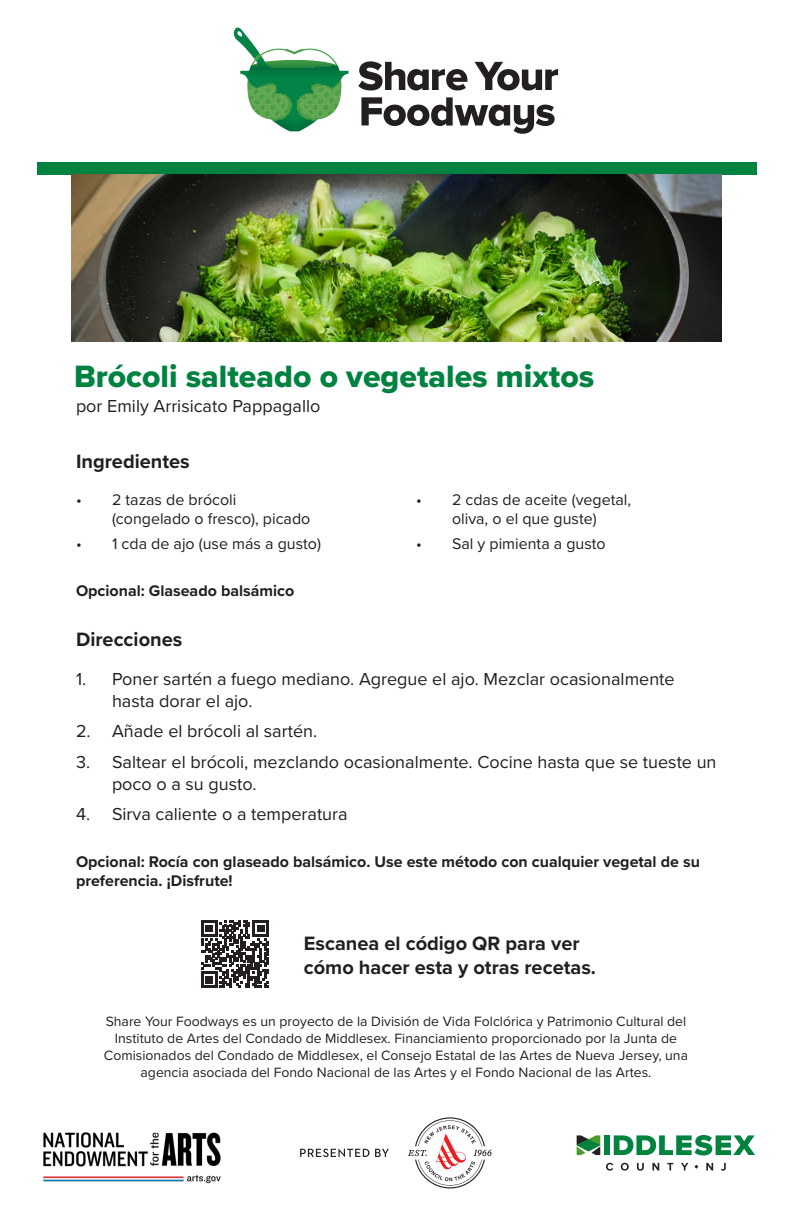
<style>
.page{position:relative;width:792px;height:1224px;background:#fff}
.page>*{position:absolute;margin:0;border:0;box-sizing:border-box;transform-origin:0 0}
.t1{font:32px "Proxima Nova Extrabld";color:#008240}
.t2{font:700 20px/24px "Proxima Nova";color:#231f20}
.t3{font:18px/21.6px "Proxima Nova";color:#231f20}
.t4{font:16px/19.2px "Proxima Nova";color:#231f20}
.t5{font:700 16px/19.2px "Proxima Nova";color:#231f20}
.t6{font:14px/16.8px "Proxima Nova";color:#231f20;text-align:center}
</style>
<div class="page">
<div style="left:37px;top:162px;width:719px;height:13px;background:#008240"></div>
<svg style="left:358px;top:61px;width:109px;height:29px"></svg>
<svg style="left:474px;top:62px;width:84px;height:28px"></svg>
<svg style="left:361px;top:97px;width:194px;height:37px"></svg>
<img style="left:234px;top:33px;width:93px;height:98px">
<img style="left:43px;top:1132px;width:178px;height:52px">
<svg style="left:606px;top:1163px;width:7px;height:8px"></svg>
<svg style="left:621px;top:1163px;width:8px;height:8px"></svg>
<svg style="left:637px;top:1163px;width:7px;height:8px"></svg>
<svg style="left:652px;top:1163px;width:7px;height:8px"></svg>
<svg style="left:667px;top:1163px;width:6px;height:8px"></svg>
<svg style="left:681px;top:1163px;width:7px;height:8px"></svg>
<svg style="left:706px;top:1163px;width:7px;height:8px"></svg>
<svg style="left:721px;top:1163px;width:5px;height:8px"></svg>
<svg style="left:694px;top:1165px;width:4px;height:4px"></svg>
<svg style="left:614px;top:1135px;width:141px;height:20px"></svg>
<div style="left:604px;top:1135px;width:6px;height:20px;background:#00833e"></div>
<svg style="left:577px;top:1135px;width:23px;height:20px"></svg>
<svg style="left:408px;top:1117px;width:84px;height:71px"></svg>
<svg style="left:300px;top:1149px;width:69px;height:8px"></svg>
<svg style="left:375px;top:1149px;width:14px;height:8px"></svg>
<img style="left:71px;top:175px;width:650px;height:167px">
<svg style="left:201px;top:920px;width:68px;height:68px"></svg>
<p class="t1" style="left:74px;top:353px;width:522px">Brócoli salteado o vegetales mixtos</p>
<p class="t3" style="left:76px;top:395px;width:246px">por Emily Arrisicato Pappagallo</p>
<p class="t2" style="left:76px;top:449px;width:115px">Ingredientes</p>
<p class="t4" style="left:112px;top:489px;width:200px;text-indent:-36px">• 2 tazas de brócoli (congelado o fresco), picado</p>
<p class="t4" style="left:76px;top:533px;width:246px">• 1 cda de ajo (use más a gusto)</p>
<p class="t5" style="left:76px;top:581px;width:220px">Opcional: Glaseado balsámico</p>
<p class="t4" style="left:416px;top:489px;width:217px;text-align:center">• 2 cdas de aceite (vegetal, oliva, o el que guste)</p>
<p class="t4" style="left:416px;top:533px;width:191px">• Sal y pimienta a gusto</p>
<p class="t2" style="left:76px;top:626px;width:108px">Direcciones</p>
<p class="t3" style="left:112px;top:668px;width:564px;text-indent:-36px">1. Poner sartén a fuego mediano. Agregue el ajo. Mezclar ocasionalmente hasta dorar el ajo.</p>
<p class="t3" style="left:76px;top:720px;width:243px">2. Añade el brócoli al sartén.</p>
<p class="t3" style="left:112px;top:750px;width:606px;text-indent:-36px">3. Saltear el brócoli, mezclando ocasionalmente. Cocine hasta que se tueste un poco o a su gusto.</p>
<p class="t3" style="left:76px;top:803px;width:273px">4. Sirva caliente o a temperatura</p>
<p class="t5" style="left:76px;top:852px;width:625px">Opcional: Rocía con glaseado balsámico. Use este método con cualquier vegetal de su preferencia. ¡Disfrute!</p>
<p class="t2" style="left:304px;top:931px;width:294px">Escanea el código QR para ver cómo hacer esta y otras recetas.</p>
<p class="t6" style="left:104px;top:1013px;width:586px">Share Your Foodways es un proyecto de la División de Vida Folclórica y Patrimonio Cultural del Instituto de Artes del Condado de Middlesex. Financiamiento proporcionado por la Junta de Comisionados del Condado de Middlesex, el Consejo Estatal de las Artes de Nueva Jersey, una agencia asociada del Fondo Nacional de las Artes y el Fondo Nacional de las Artes.</p>
</div>
